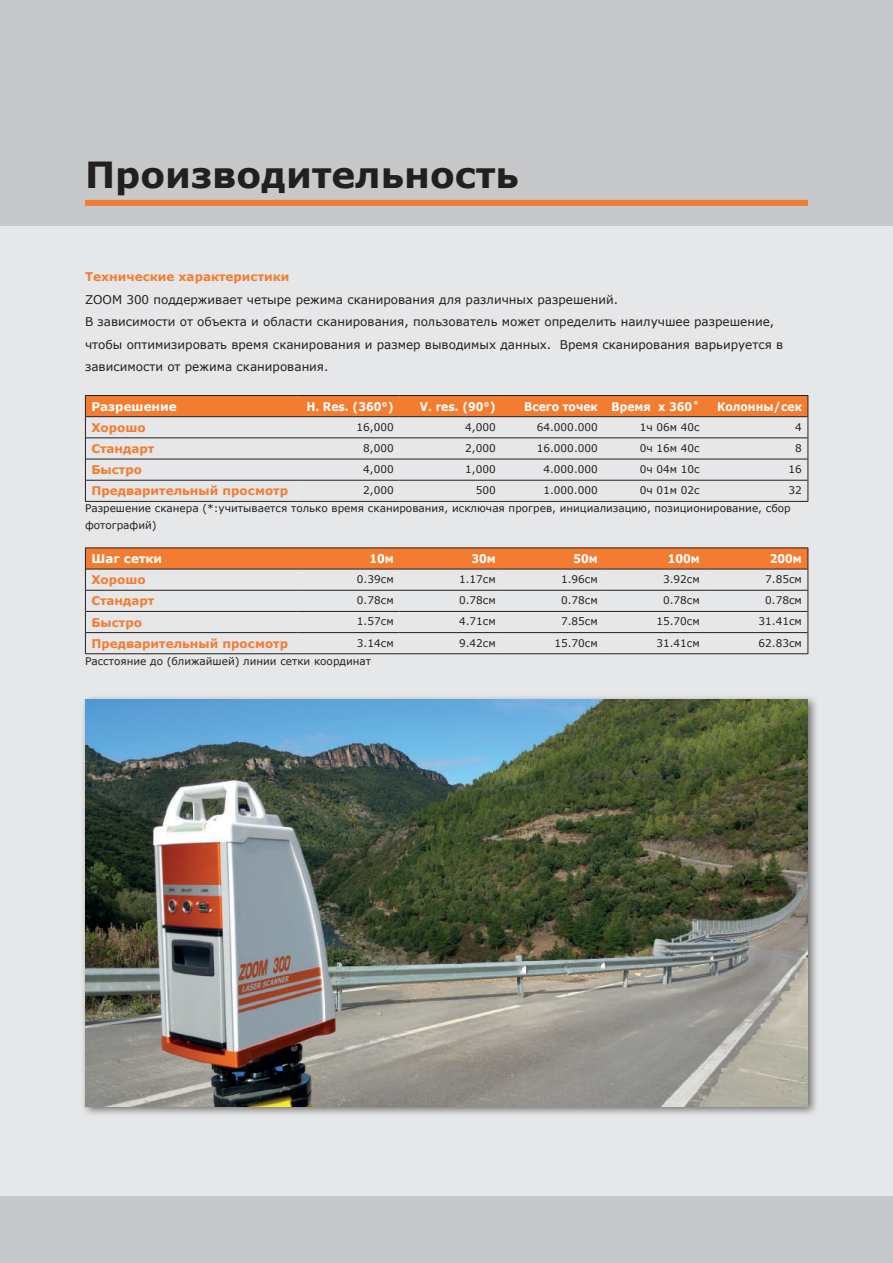
<style>
.page{position:relative;width:893px;height:1263px;background:#c7c8ca}
.page>*{position:absolute;margin:0;border:0;box-sizing:border-box;transform-origin:0 0}
.t1{font:700 36px "Verdana";color:#231f20}
.t2{font:12px/22.5px "Verdana";color:#231f20}
.t3{font:700 12px "Verdana";color:#f47c31}
.t4{font:700 12px "Verdana";color:#fff;scale:.9 1}
.t5{font:700 12px "Verdana";color:#fff}
.t6{font:10.5px/18px "Verdana";color:#231f20}
</style>
<div class="page">
<div style="left:0;top:227px;width:893px;height:969px;background:#e6e7e9"></div>
<div style="left:85px;top:200px;width:723px;height:6px;background:#f47b32"></div>
<svg style="left:85px;top:395px;width:723px;height:106px"></svg>
<hr style="left:85px;top:501px;width:213px;height:1px;background:#231f20">
<hr style="left:298px;top:501px;width:102px;height:1px;background:#231f20">
<hr style="left:400px;top:501px;width:102px;height:1px;background:#231f20">
<hr style="left:502px;top:501px;width:102px;height:1px;background:#231f20">
<hr style="left:604px;top:501px;width:102px;height:1px;background:#231f20">
<hr style="left:706px;top:501px;width:102px;height:1px;background:#231f20">
<hr style="left:85px;top:547px;width:213px;height:1px;background:#231f20">
<hr style="left:298px;top:547px;width:102px;height:1px;background:#231f20">
<hr style="left:400px;top:547px;width:102px;height:1px;background:#231f20">
<hr style="left:502px;top:547px;width:102px;height:1px;background:#231f20">
<hr style="left:604px;top:547px;width:102px;height:1px;background:#231f20">
<hr style="left:706px;top:547px;width:102px;height:1px;background:#231f20">
<svg style="left:85px;top:548px;width:723px;height:105px"></svg>
<hr style="left:85px;top:653px;width:213px;height:1px;background:#231f20">
<hr style="left:298px;top:653px;width:102px;height:1px;background:#231f20">
<hr style="left:400px;top:653px;width:102px;height:1px;background:#231f20">
<hr style="left:502px;top:653px;width:102px;height:1px;background:#231f20">
<hr style="left:604px;top:653px;width:102px;height:1px;background:#231f20">
<hr style="left:706px;top:653px;width:102px;height:1px;background:#231f20">
<div style="left:80px;top:694px;width:739px;height:423px;background:#231f20;opacity:.6"></div>
<img style="left:85px;top:699px;width:723px;height:407px">
<h1 class="t1" style="left:85px;top:149px;width:435px">Производительность</h1>
<p class="t3" style="left:85px;top:268px;width:206px">Технические характеристики</p>
<p class="t2" style="left:85px;top:288px;width:700px">ZOOM 300 поддерживает четыре режима сканирования для различных разрешений.<br>В зависимости от объекта и области сканирования, пользователь может определить наилучшее разрешение, чтобы оптимизировать время сканирования и размер выводимых данных. Время сканирования варьируется в зависимости от режима сканирования.</p>
<p class="t5" style="left:91px;top:398px;width:87px">Разрешение</p>
<p class="t4" style="left:306px;top:398px;width:99px">H. Res. (360°)</p>
<p class="t4" style="left:420px;top:398px;width:86px">V. res. (90°)</p>
<p class="t4" style="left:524px;top:398px;width:197px">Всего точек Время x 360˚</p>
<p class="t4" style="left:717px;top:398px;width:96px">Колонны/сек</p>
<p class="t3" style="left:91px;top:419px;width:56px">Хорошо</p>
<p class="t6" style="left:356px;top:418px;width:39px">16,000</p>
<p class="t6" style="left:465px;top:418px;width:32px">4,000</p>
<p class="t6" style="left:537px;top:418px;width:63px">64.000.000</p>
<p class="t6" style="left:640px;top:418px;width:62px">1ч 06м 40с</p>
<p class="t6" style="left:795px;top:418px;width:8px">4</p>
<p class="t3" style="left:91px;top:440px;width:64px">Стандарт</p>
<p class="t6" style="left:363px;top:439px;width:32px">8,000</p>
<p class="t6" style="left:465px;top:439px;width:32px">2,000</p>
<p class="t6" style="left:537px;top:439px;width:63px">16.000.000</p>
<p class="t6" style="left:640px;top:439px;width:62px">0ч 16м 40с</p>
<p class="t6" style="left:795px;top:439px;width:8px">8</p>
<p class="t3" style="left:91px;top:461px;width:52px">Быстро</p>
<p class="t6" style="left:363px;top:460px;width:32px">4,000</p>
<p class="t6" style="left:465px;top:460px;width:32px">1,000</p>
<p class="t6" style="left:543px;top:460px;width:56px">4.000.000</p>
<p class="t6" style="left:640px;top:460px;width:62px">0ч 04м 10с</p>
<p class="t6" style="left:789px;top:460px;width:15px">16</p>
<p class="t3" style="left:91px;top:482px;width:198px">Предварительный просмотр</p>
<p class="t6" style="left:363px;top:481px;width:32px">2,000</p>
<p class="t6" style="left:476px;top:481px;width:22px">500</p>
<p class="t6" style="left:543px;top:481px;width:56px">1.000.000</p>
<p class="t6" style="left:640px;top:481px;width:62px">0ч 01м 02с</p>
<p class="t6" style="left:85px;top:481px;width:718px;text-indent:703px">32<br>Разрешение сканера (*:учитывается только время сканирования, исключая прогрев, инициализацию, позиционирование, сбор</p>
<p class="t6" style="left:85px;top:516px;width:73px">фотографий)</p>
<p class="t5" style="left:91px;top:550px;width:72px">Шаг сетки</p>
<p class="t4" style="left:369px;top:550px;width:29px">10м</p>
<p class="t4" style="left:471px;top:550px;width:29px">30м</p>
<p class="t4" style="left:573px;top:550px;width:29px">50м</p>
<p class="t4" style="left:668px;top:550px;width:37px">100м</p>
<p class="t4" style="left:770px;top:550px;width:37px">200м</p>
<p class="t3" style="left:91px;top:571px;width:56px">Хорошо</p>
<p class="t6" style="left:357px;top:570px;width:38px">0.39см</p>
<p class="t6" style="left:459px;top:570px;width:38px">1.17см</p>
<p class="t6" style="left:561px;top:570px;width:38px">1.96см</p>
<p class="t6" style="left:663px;top:570px;width:38px">3.92см</p>
<p class="t6" style="left:765px;top:570px;width:38px">7.85см</p>
<p class="t3" style="left:91px;top:592px;width:64px">Стандарт</p>
<p class="t6" style="left:357px;top:591px;width:38px">0.78см</p>
<p class="t6" style="left:459px;top:591px;width:38px">0.78см</p>
<p class="t6" style="left:561px;top:591px;width:38px">0.78см</p>
<p class="t6" style="left:663px;top:591px;width:38px">0.78см</p>
<p class="t6" style="left:765px;top:591px;width:38px">0.78см</p>
<p class="t3" style="left:91px;top:614px;width:52px">Быстро</p>
<p class="t6" style="left:357px;top:612px;width:38px">1.57см</p>
<p class="t6" style="left:459px;top:612px;width:38px">4.71см</p>
<p class="t6" style="left:561px;top:612px;width:38px">7.85см</p>
<p class="t6" style="left:656px;top:612px;width:45px">15.70см</p>
<p class="t6" style="left:758px;top:612px;width:45px">31.41см</p>
<p class="t3" style="left:91px;top:635px;width:198px">Предварительный просмотр</p>
<p class="t6" style="left:357px;top:634px;width:38px">3.14см</p>
<p class="t6" style="left:459px;top:634px;width:38px">9.42см</p>
<p class="t6" style="left:554px;top:634px;width:45px">15.70см</p>
<p class="t6" style="left:656px;top:634px;width:45px">31.41см</p>
<p class="t6" style="left:758px;top:634px;width:45px">62.83см</p>
<p class="t6" style="left:85px;top:652px;width:287px">Расстояние до (ближайшей) линии сетки координат</p>
</div>
